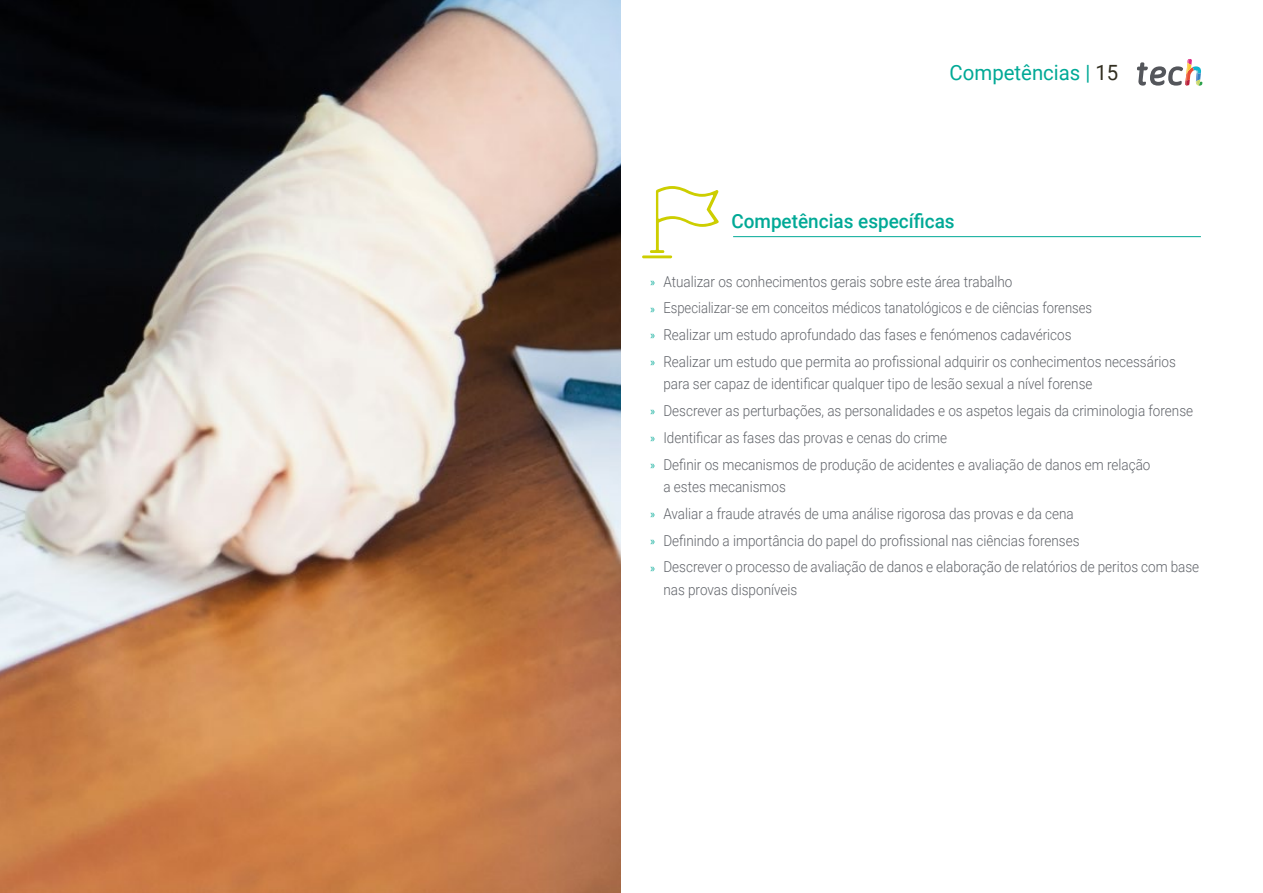
<style>
.page{position:relative;width:1263px;height:893px;background:#fff}
.page>*{position:absolute;margin:0;border:0;box-sizing:border-box;transform-origin:0 0}
.t1{font:21px "Roboto";color:#00a996}
.t2{font:500 19.5px "Roboto";color:#00a996}
.t3{font:300 15px/26.7px "Roboto";color:#61646a;scale:.9 1}
.s1{color:#312e20}
.s2{font-family:"Myriad Pro";font-weight:400;font-size:12px;color:#00a996}
</style>
<div class="page">
<img style="left:0;top:0;width:621px;height:893px">
<hr style="left:642px;top:255px;width:30px;height:3px;background:#cdce00">
<svg style="left:650px;top:186px;width:69px;height:67px"></svg>
<svg style="left:1137px;top:59px;width:65px;height:27px"></svg>
<hr style="left:733px;top:236px;width:468px;height:1px;background:#00a996">
<h1 class="t1" style="left:950px;top:57px;width:170px">Competências | <span class="s1">15</span></h1>
<h2 class="t2" style="left:731px;top:208px;width:225px">Competências específicas</h2>
<p class="t3" style="left:651px;top:267px;width:585px"><span class="s2">»</span> Atualizar os conhecimentos gerais sobre este área trabalho<br><span class="s2">»</span> Especializar-se em conceitos médicos tanatológicos e de ciências forenses<br><span class="s2">»</span> Realizar um estudo aprofundado das fases e fenómenos cadavéricos<br><span class="s2">»</span> Realizar um estudo que permita ao profissional adquirir os conhecimentos necessários</p>
<p class="t3" style="left:651px;top:370px;width:604px;text-indent:13px">para ser capaz de identificar qualquer tipo de lesão sexual a nível forense<br><span class="s2">»</span> Descrever as perturbações, as personalidades e os aspetos legais da criminologia forense <span class="s2">»</span> Identificar as fases das provas e cenas do crime<br><span class="s2">»</span> Definir os mecanismos de produção de acidentes e avaliação de danos em relação</p>
<p class="t3" style="left:651px;top:473px;width:611px;text-indent:13px">a estes mecanismos<br><span class="s2">»</span> Avaliar a fraude através de uma análise rigorosa das provas e da cena<br><span class="s2">»</span> Definindo a importância do papel do profissional nas ciências forenses<br><span class="s2">»</span> Descrever o processo de avaliação de danos e elaboração de relatórios de peritos com base</p>
<p class="t3" style="left:663px;top:576px;width:150px">nas provas disponíveis</p>
</div>
